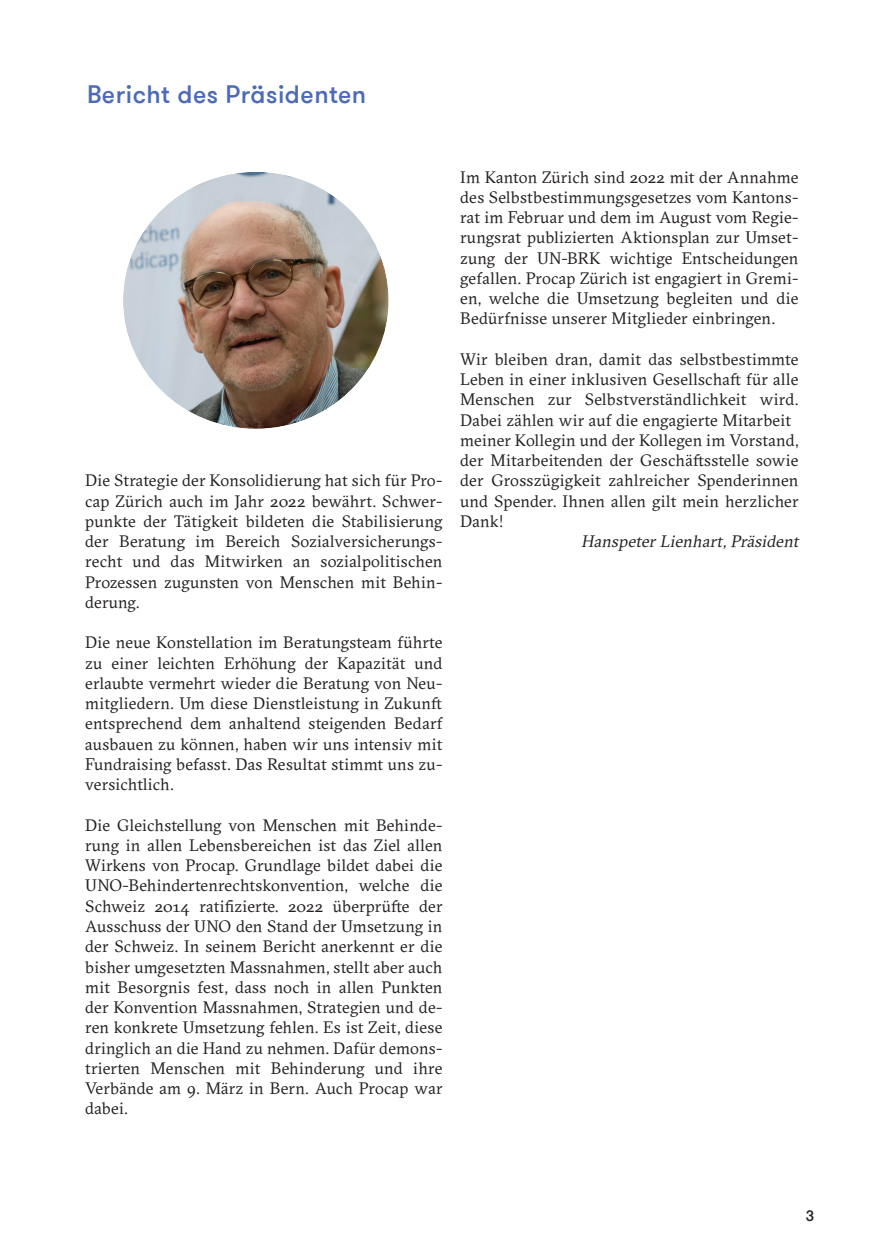
<style>
.page{position:relative;width:885px;height:1255px;background:#fff}
.page>*{position:absolute;margin:0;border:0;box-sizing:border-box;transform-origin:0 0}
.t1{font:500 25.05px "GT Walsheim Pro";letter-spacing:.02em;color:#4d6bb4}
.t2{font:16.5px/20.2px "GT Sectra";letter-spacing:.01em;color:#231f20;text-align:justify}
.t3{font:italic 16.5px "GT Sectra";color:#231f20}
.t4{font:500 15px "GT Walsheim Pro";color:#231f20}
</style>
<div class="page">
<img style="left:123px;top:172px;width:266px;height:257px">
<h1 class="t1" style="left:87px;top:84px;width:281px">Bericht des Präsidenten</h1>
<p class="t2" style="left:85px;top:472px;width:359px">Die Strategie der Konsolidierung hat sich für Pro&shy;cap Zürich auch im Jahr 2022 bewährt. Schwer&shy;punkte der Tätigkeit bildeten die Stabilisierung der Beratung im Bereich Sozialversicherungs&shy;recht und das Mitwirken an sozialpolitischen Prozessen zugunsten von Menschen mit Behin&shy;derung.</p>
<p class="t2" style="left:85px;top:634px;width:359px">Die neue Konstellation im Beratungsteam führte zu einer leichten Erhöhung der Kapazität und erlaubte vermehrt wieder die Beratung von Neu&shy;mitgliedern. Um diese Dienstleistung in Zukunft entsprechend dem anhaltend steigenden Bedarf ausbauen zu können, haben wir uns intensiv mit Fundraising befasst. Das Resultat stimmt uns zu&shy;versichtlich.</p>
<p class="t2" style="left:85px;top:816px;width:359px">Die Gleichstellung von Menschen mit Behinde&shy;rung in allen Lebensbereichen ist das Ziel allen Wirkens von Procap. Grundlage bildet dabei die UNO-Behindertenrechtskonvention, welche die Schweiz 2014 ratifizierte. 2022 überprüfte der Ausschuss der UNO den Stand der Umsetzung in der Schweiz. In seinem Bericht anerkennt er die bisher umgesetzten Massnahmen, stellt aber auch mit Besorgnis fest, dass noch in allen Punkten der Konvention Massnahmen, Strategien und de&shy;ren konkrete Umsetzung fehlen. Es ist Zeit, diese dringlich an die Hand zu nehmen. Dafür demons&shy;trierten Menschen mit Behinderung und ihre Verbände am 9. März in Bern. Auch Procap war dabei.</p>
<p class="t2" style="left:460px;top:168px;width:340px">Im Kanton Zürich sind 2022 mit der Annahme des Selbstbestimmungsgesetzes vom Kantons&shy;rat im Februar und dem im August vom Regie&shy;rungsrat publizierten Aktionsplan zur Umset&shy;zung der UN-BRK wichtige Entscheidungen gefallen. Procap Zürich ist engagiert in Gremi&shy;en, welche die Umsetzung begleiten und die Bedürfnisse unserer Mitglieder einbringen.</p>
<p class="t2" style="left:460px;top:350px;width:340px;text-align:left">Wir bleiben dran, damit das selbstbestimmte Leben in einer inklusiven Gesellschaft für alle Menschen zur Selbstverständlichkeit wird.<br>Dabei zählen wir auf die engagierte Mitarbeit meiner Kollegin und der Kollegen im Vorstand, der Mitarbeitenden der Geschäftsstelle sowie der Grosszügigkeit zahlreicher Spenderinnen und Spender. Ihnen allen gilt mein herzlicher Dank!</p>
<p class="t3" style="left:581px;top:535px;width:221px">Hanspeter Lienhart, Präsident</p>
<p class="t4" style="left:805px;top:1209px;width:10px">3</p>
</div>
